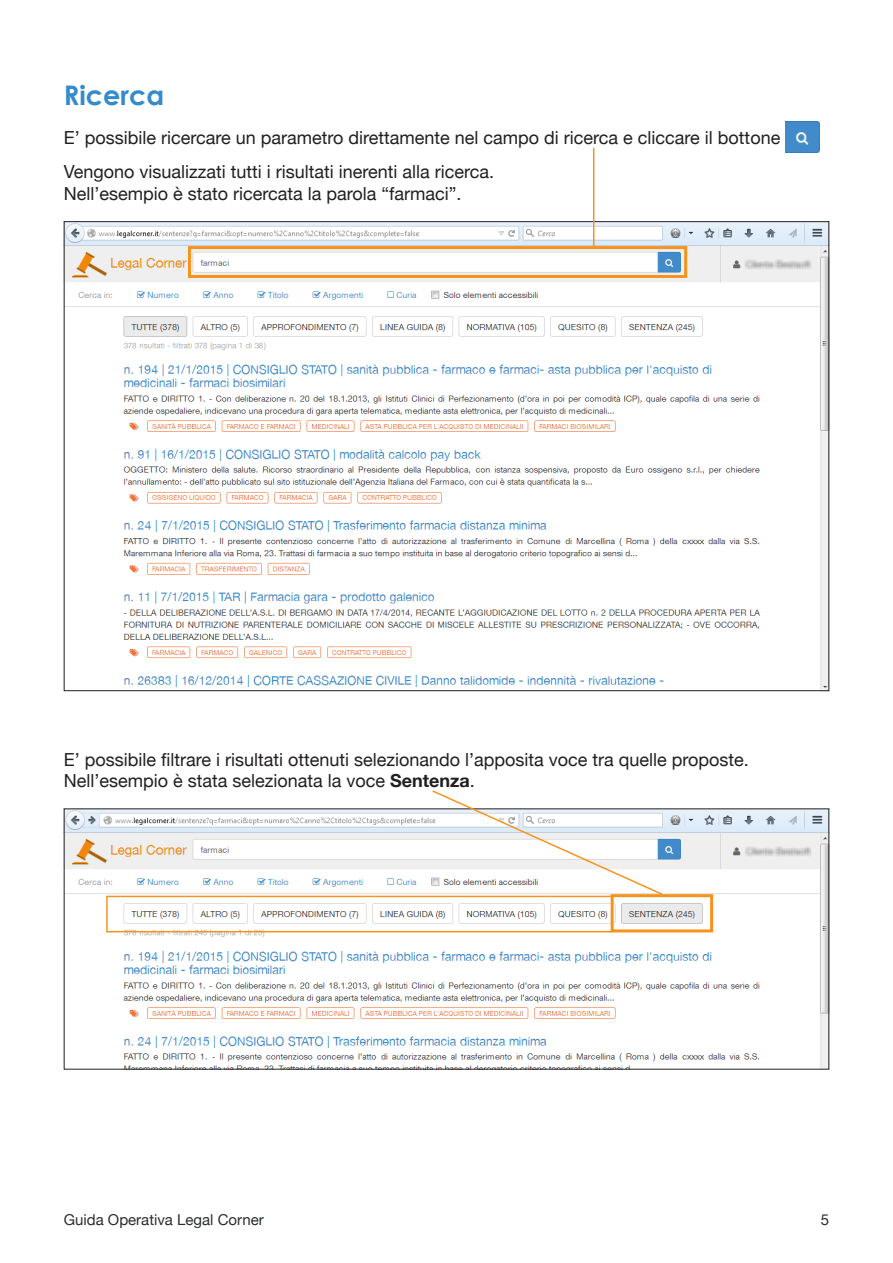
<style>
.page{position:relative;width:893px;height:1263px;background:#fff}
.page>*{position:absolute;margin:0;border:0;box-sizing:border-box;transform-origin:0 0}
.MdF_Sezione{font:700 27px "Century Gothic";color:#348bcb}
.t1{font:18px/21.6px "Helvetica Neue";color:#231f20}
.t2{font:15px "Helvetica Neue";color:#292e31}
.s1{font-weight:700}
</style>
<div class="page">
<img style="left:66px;top:223px;width:761px;height:466px">
<img style="left:785px;top:122px;width:35px;height:31px">
<div style="left:188px;top:246px;width:499px;height:32px;border:3px solid #f7931d"></div>
<hr style="left:593px;top:148px;width:1px;height:98px;background:#f7931d">
<img style="left:66px;top:810px;width:761px;height:257px">
<div style="left:611px;top:894px;width:102px;height:38px;border:3px solid #f7931d"></div>
<div style="left:106px;top:896px;width:507px;height:36px;border:2px solid #f7931d"></div>
<svg style="left:431px;top:790px;width:233px;height:106px"></svg>
<p class="MdF_Sezione" style="left:64px;top:75px;width:102px">Ricerca</p>
<p class="t1" style="left:64px;top:127px;width:718px">E’ possibile ricercare un parametro direttamente nel campo di ricerca e cliccare il bottone</p>
<p class="t1" style="left:64px;top:161px;width:432px">Vengono visualizzati tutti i risultati inerenti alla ricerca.</p>
<p class="t1" style="left:64px;top:183px;width:399px">Nell’esempio è stato ricercata la parola “farmaci”.</p>
<p class="t1" style="left:64px;top:748px;width:687px">E’ possibile filtrare i risultati ottenuti selezionando l’apposita voce tra quelle proposte.<br>Nell’esempio è stata selezionata la voce <span class="s1">Sentenza</span>.</p>
<p class="t2" style="left:64px;top:1211px;width:202px">Guida Operativa Legal Corner</p>
<p class="t2" style="left:821px;top:1211px;width:10px">5</p>
</div>
